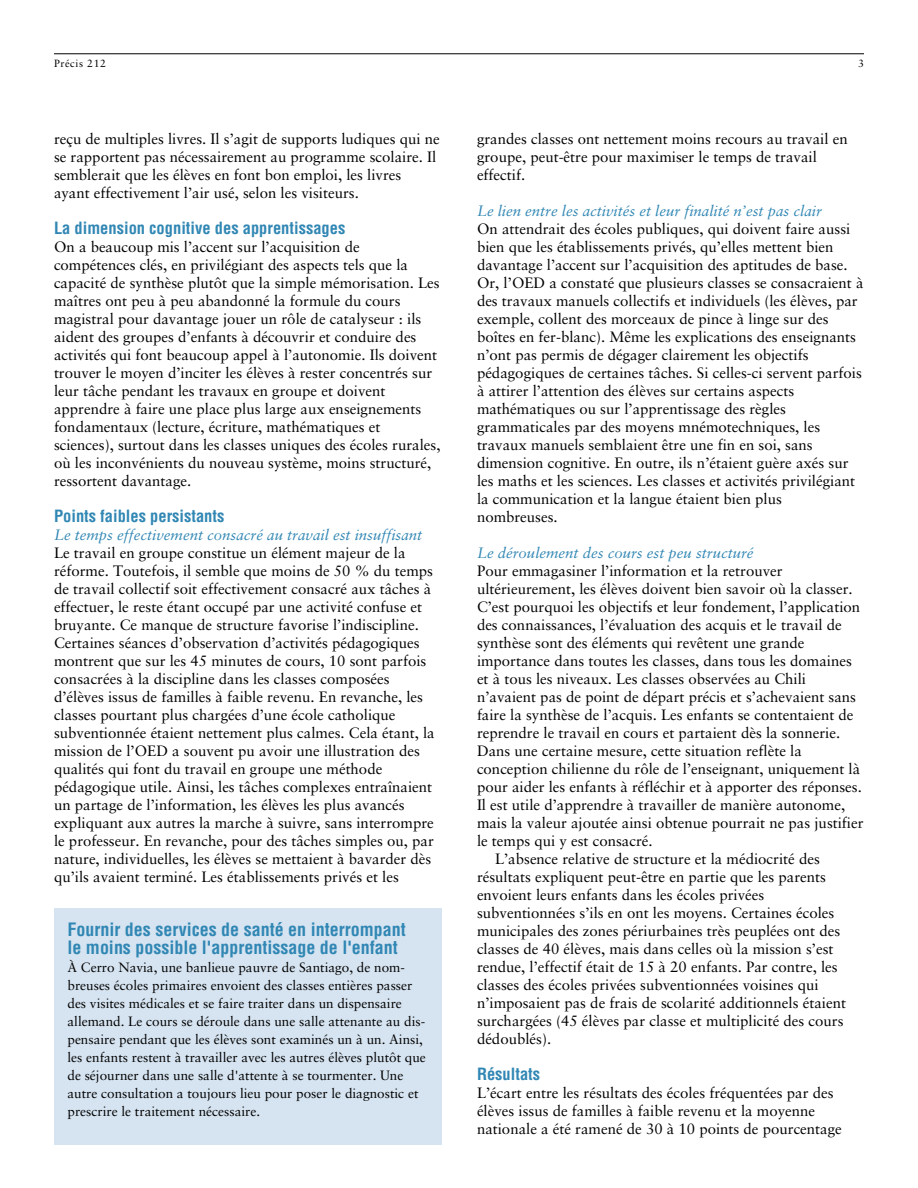
<style>
.page{position:relative;width:918px;height:1188px;background:#fff}
.page>*{position:absolute;margin:0;border:0;box-sizing:border-box;transform-origin:0 0}
.t1{font:700 condensed 18px/18px "Helvetica";color:#3187b4}
.t2{font:700 condensed 16.5px "Helvetica";color:#3187b4}
.t3{font:15px/18px "Sabon";color:#000}
.t4{font:italic 15px "Sabon";color:#3187b4}
.t5{font:13.5px/18px "Sabon";color:#000}
.t6{font:10.5px "Sabon";letter-spacing:.055em;color:#000}
</style>
<div class="page">
<hr style="left:54px;top:53px;width:810px;height:1px;background:#000">
<div style="left:54px;top:908px;width:388px;height:236px;background:#d6e4f1"></div>
<p class="t6" style="left:54px;top:59px;width:53px">Précis 212</p>
<p class="t6" style="left:858px;top:58px;width:7px">3</p>
<p class="t3" style="left:54px;top:131px;width:387px">reçu de multiples livres. Il s’agit de supports ludiques qui ne se rapportent pas nécessairement au programme scolaire. Il semblerait que les élèves en font bon emploi, les livres ayant effectivement l’air usé, selon les visiteurs.</p>
<p class="t2" style="left:54px;top:222px;width:293px">La dimension cognitive des apprentissages</p>
<p class="t3" style="left:54px;top:239px;width:388px">On a beaucoup mis l’accent sur l’acquisition de compétences clés, en privilégiant des aspects tels que la capacité de synthèse plutôt que la simple mémorisation. Les maîtres ont peu à peu abandonné la formule du cours magistral pour davantage jouer un rôle de catalyseur : ils aident des groupes d’enfants à découvrir et conduire des activités qui font beaucoup appel à l’autonomie. Ils doivent trouver le moyen d’inciter les élèves à rester concentrés sur leur tâche pendant les travaux en groupe et doivent apprendre à faire une place plus large aux enseignements fondamentaux (lecture, écriture, mathématiques et sciences), surtout dans les classes uniques des écoles rurales, où les inconvénients du nouveau système, moins structuré, ressortent davantage.</p>
<p class="t2" style="left:54px;top:510px;width:172px">Points faibles persistants</p>
<p class="t4" style="left:54px;top:529px;width:370px">Le temps effectivement consacré au travail est insuffisant</p>
<p class="t3" style="left:54px;top:545px;width:382px">Le travail en groupe constitue un élément majeur de la réforme. Toutefois, il semble que moins de 50 % du temps de travail collectif soit effectivement consacré aux tâches à effectuer, le reste étant occupé par une activité confuse et bruyante. Ce manque de structure favorise l’indiscipline.<br>Certaines séances d’observation d’activités pédagogiques montrent que sur les 45 minutes de cours, 10 sont parfois consacrées à la discipline dans les classes composées d’élèves issus de familles à faible revenu. En revanche, les classes pourtant plus chargées d’une école catholique subventionnée étaient nettement plus calmes. Cela étant, la mission de l’OED a souvent pu avoir une illustration des qualités qui font du travail en groupe une méthode pédagogique utile. Ainsi, les tâches complexes entraînaient un partage de l’information, les élèves les plus avancés expliquant aux autres la marche à suivre, sans interrompre le professeur. En revanche, pour des tâches simples ou, par nature, individuelles, les élèves se mettaient à bavarder dès qu’ils avaient terminé. Les établissements privés et les</p>
<p class="t1" style="left:68px;top:922px;width:340px">Fournir des services de santé en interrompant le moins possible l'apprentissage de l'enfant</p>
<p class="t5" style="left:68px;top:959px;width:360px">À Cerro Navia, une banlieue pauvre de Santiago, de nom&shy;breuses écoles primaires envoient des classes entières passer des visites médicales et se faire traiter dans un dispensaire allemand. Le cours se déroule dans une salle attenante au dis&shy;pensaire pendant que les élèves sont examinés un à un. Ainsi, les enfants restent à travailler avec les autres élèves plutôt que de séjourner dans une salle d'attente à se tourmenter. Une autre consultation a toujours lieu pour poser le diagnostic et prescrire le traitement nécessaire.</p>
<p class="t3" style="left:477px;top:131px;width:372px">grandes classes ont nettement moins recours au travail en groupe, peut-être pour maximiser le temps de travail effectif.</p>
<p class="t4" style="left:477px;top:205px;width:346px">Le lien entre les activités et leur finalité n’est pas clair</p>
<p class="t3" style="left:477px;top:221px;width:388px">On attendrait des écoles publiques, qui doivent faire aussi bien que les établissements privés, qu’elles mettent bien davantage l’accent sur l’acquisition des aptitudes de base.<br>Or, l’OED a constaté que plusieurs classes se consacraient à des travaux manuels collectifs et individuels (les élèves, par exemple, collent des morceaux de pince à linge sur des boîtes en fer-blanc). Même les explications des enseignants n’ont pas permis de dégager clairement les objectifs pédagogiques de certaines tâches. Si celles-ci servent parfois à attirer l’attention des élèves sur certains aspects mathématiques ou sur l’apprentissage des règles grammaticales par des moyens mnémotechniques, les travaux manuels semblaient être une fin en soi, sans dimension cognitive. En outre, ils n’étaient guère axés sur les maths et les sciences. Les classes et activités privilégiant la communication et la langue étaient bien plus nombreuses.</p>
<p class="t4" style="left:477px;top:547px;width:278px">Le déroulement des cours est peu structuré</p>
<p class="t3" style="left:477px;top:563px;width:307px">Pour emmagasiner l’information et la retrouver</p>
<p class="t3" style="left:477px;top:581px;width:377px">ultérieurement, les élèves doivent bien savoir où la classer.</p>
<p class="t3" style="left:477px;top:599px;width:385px">C’est pourquoi les objectifs et leur fondement, l’application</p>
<p class="t3" style="left:477px;top:617px;width:366px">des connaissances, l’évaluation des acquis et le travail de</p>
<p class="t3" style="left:477px;top:635px;width:329px">synthèse sont des éléments qui revêtent une grande</p>
<p class="t3" style="left:477px;top:653px;width:376px">importance dans toutes les classes, dans tous les domaines</p>
<p class="t3" style="left:477px;top:671px;width:331px">et à tous les niveaux. Les classes observées au Chili</p>
<p class="t3" style="left:477px;top:689px;width:381px">n’avaient pas de point de départ précis et s’achevaient sans</p>
<p class="t3" style="left:477px;top:707px;width:378px">faire la synthèse de l’acquis. Les enfants se contentaient de</p>
<p class="t3" style="left:477px;top:725px;width:365px">reprendre le travail en cours et partaient dès la sonnerie.</p>
<p class="t3" style="left:477px;top:743px;width:326px">Dans une certaine mesure, cette situation reflète la</p>
<p class="t3" style="left:477px;top:761px;width:385px">conception chilienne du rôle de l’enseignant, uniquement là</p>
<p class="t3" style="left:477px;top:779px;width:386px">pour aider les enfants à réfléchir et à apporter des réponses.</p>
<p class="t3" style="left:477px;top:797px;width:370px">Il est utile d’apprendre à travailler de manière autonome,</p>
<p class="t3" style="left:477px;top:815px;width:388px">mais la valeur ajoutée ainsi obtenue pourrait ne pas justifier</p>
<p class="t3" style="left:477px;top:833px;width:177px">le temps qui y est consacré.</p>
<p class="t3" style="left:495px;top:851px;width:326px">L’absence relative de structure et la médiocrité des</p>
<p class="t3" style="left:477px;top:869px;width:351px">résultats expliquent peut-être en partie que les parents</p>
<p class="t3" style="left:477px;top:887px;width:289px">envoient leurs enfants dans les écoles privées</p>
<p class="t3" style="left:477px;top:905px;width:359px">subventionnées s’ils en ont les moyens. Certaines écoles</p>
<p class="t3" style="left:477px;top:923px;width:365px">municipales des zones périurbaines très peuplées ont des</p>
<p class="t3" style="left:477px;top:941px;width:358px">classes de 40 élèves, mais dans celles où la mission s’est</p>
<p class="t3" style="left:477px;top:959px;width:362px">rendue, l’effectif était de 15 à 20 enfants. Par contre, les</p>
<p class="t3" style="left:477px;top:977px;width:343px">classes des écoles privées subventionnées voisines qui</p>
<p class="t3" style="left:477px;top:995px;width:371px">n’imposaient pas de frais de scolarité additionnels étaient</p>
<p class="t3" style="left:477px;top:1013px;width:368px">surchargées (45 élèves par classe et multiplicité des cours</p>
<p class="t3" style="left:477px;top:1031px;width:76px">dédoublés).</p>
<p class="t2" style="left:477px;top:1068px;width:65px">Résultats</p>
<p class="t3" style="left:477px;top:1085px;width:366px">L’écart entre les résultats des écoles fréquentées par des élèves issus de familles à faible revenu et la moyenne nationale a été ramené de 30 à 10 points de pourcentage</p>
</div>
